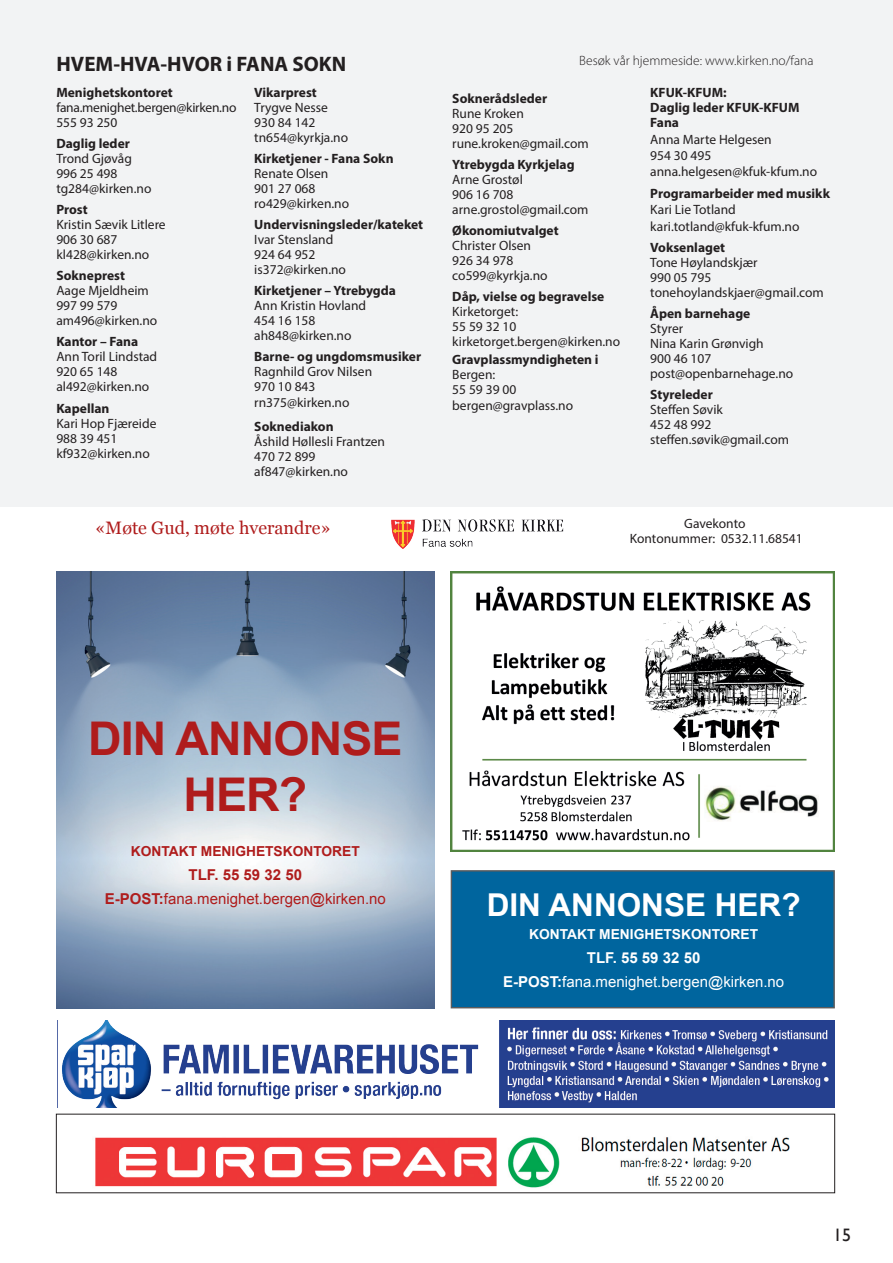
<style>
.page{position:relative;width:893px;height:1263px;background:#fff}
.page>*{position:absolute;margin:0;border:0;box-sizing:border-box;transform-origin:0 0}
.t1{font:700 46.5px "Arial";letter-spacing:-.02em;color:#af1c1c}
.t2{font:700 31.5px "Arial";color:#fff}
.t3{font:700 21px "Myriad Pro";color:#231f20}
.t4{font:18px "Georgia";color:#af1c1c}
.t5{font:18px "Gill Sans";color:#231f20}
.t6{font:15px/24px "Arial";color:#fff;text-align:center}
.t7{font:15px/24px "Arial";color:#af1c1c;text-align:center}
.t8{font:700 13.8px "Arial";color:#fff}
.t9{font:700 13.8px "Arial";color:#af1c1c}
.hvem_hva{font:13.5px/15px "Myriad Pro";color:#231f20}
.hvem_hva-2{font:700 13.5px/15px "Myriad Pro";color:#231f20}
.hvem_hva-3{font:300 13.5px "Myriad Pro";color:#231f20}
.hvem_hva-4{font:13.5px "Myriad Pro";letter-spacing:-.02em;color:#231f20}
.s1{font-weight:700}
.s2{font-weight:400}
</style>
<div class="page">
<div style="left:451px;top:870px;width:384px;height:138px;background:#00659e;border:1px solid #5c5c5d"></div>
<div style="left:0;top:0;width:893px;height:507px;background:#f2f3f4"></div>
<img style="left:391px;top:519px;width:173px;height:29px">
<img style="left:95px;top:1137px;width:695px;height:51px">
<img style="left:62px;top:1020px;width:773px;height:87px">
<img style="left:450px;top:572px;width:385px;height:279px">
<img style="left:56px;top:572px;width:378px;height:436px">
<p class="t3" style="left:57px;top:50px;width:291px">HVEM-HVA-HVOR i FANA SOKN</p>
<p class="hvem_hva-3" style="left:579px;top:53px;width:236px">Besøk vår hjemmeside: www.kirken.no/fana</p>
<p class="hvem_hva-2" style="left:56px;top:85px;width:118px">Menighetskontoret</p>
<p class="hvem_hva-4" style="left:56px;top:100px;width:182px">fana.menighet.bergen@kirken.no</p>
<p class="hvem_hva" style="left:56px;top:115px;width:63px">555 93 250</p>
<p class="hvem_hva-2" style="left:56px;top:136px;width:75px">Daglig leder</p>
<p class="hvem_hva" style="left:56px;top:151px;width:77px">Trond Gjøvåg</p>
<p class="hvem_hva" style="left:56px;top:166px;width:63px">996 25 498</p>
<p class="hvem_hva" style="left:56px;top:181px;width:97px">tg284@kirken.no</p>
<p class="hvem_hva-2" style="left:56px;top:202px;width:33px">Prost</p>
<p class="hvem_hva" style="left:56px;top:217px;width:111px">Kristin Sævik Litlere</p>
<p class="hvem_hva" style="left:56px;top:232px;width:63px">906 30 687</p>
<p class="hvem_hva" style="left:56px;top:247px;width:94px">kl428@kirken.no</p>
<p class="hvem_hva-2" style="left:56px;top:268px;width:70px">Sokneprest</p>
<p class="hvem_hva" style="left:56px;top:283px;width:94px">Aage Mjeldheim</p>
<p class="hvem_hva" style="left:56px;top:298px;width:63px">997 99 579</p>
<p class="hvem_hva" style="left:56px;top:313px;width:102px">am496@kirken.no</p>
<p class="hvem_hva-2" style="left:56px;top:334px;width:84px">Kantor – Fana</p>
<p class="hvem_hva" style="left:56px;top:349px;width:102px">Ann Toril Lindstad</p>
<p class="hvem_hva" style="left:56px;top:364px;width:94px">920 65 148 al492@kirken.no</p>
<p class="hvem_hva" style="left:56px;top:400px;width:102px"><span class="s1">Kapellan<br></span>Kari Hop Fjæreide<br>988 39 451</p>
<p class="hvem_hva" style="left:56px;top:445px;width:95px">kf932@kirken.no</p>
<p class="hvem_hva-2" style="left:254px;top:85px;width:64px">Vikarprest</p>
<p class="hvem_hva" style="left:254px;top:100px;width:75px">Trygve Nesse</p>
<p class="hvem_hva" style="left:254px;top:115px;width:63px">930 84 142</p>
<p class="hvem_hva" style="left:254px;top:130px;width:95px">tn654@kyrkja.no</p>
<p class="hvem_hva-2" style="left:254px;top:151px;width:141px">Kirketjener - Fana Sokn</p>
<p class="hvem_hva" style="left:254px;top:166px;width:76px">Renate Olsen</p>
<p class="hvem_hva" style="left:254px;top:181px;width:63px">901 27 068</p>
<p class="hvem_hva" style="left:254px;top:196px;width:96px">ro429@kirken.no</p>
<p class="hvem_hva-2" style="left:254px;top:217px;width:170px">Undervisningsleder/kateket</p>
<p class="hvem_hva" style="left:254px;top:232px;width:80px">Ivar Stensland</p>
<p class="hvem_hva" style="left:254px;top:247px;width:93px">924 64 952 is372@kirken.no</p>
<p class="hvem_hva-2" style="left:254px;top:283px;width:143px">Kirketjener – Ytrebygda</p>
<p class="hvem_hva" style="left:254px;top:298px;width:113px">Ann Kristin Hovland</p>
<p class="hvem_hva" style="left:254px;top:313px;width:63px">454 16 158</p>
<p class="hvem_hva" style="left:254px;top:328px;width:99px">ah848@kirken.no</p>
<p class="hvem_hva-2" style="left:254px;top:349px;width:168px">Barne- og ungdomsmusiker</p>
<p class="hvem_hva" style="left:254px;top:364px;width:119px">Ragnhild Grov Nilsen</p>
<p class="hvem_hva" style="left:254px;top:379px;width:63px">970 10 843</p>
<p class="hvem_hva" style="left:254px;top:394px;width:97px">rn375@kirken.no</p>
<p class="hvem_hva-2" style="left:254px;top:418px;width:81px">Soknediakon</p>
<p class="hvem_hva" style="left:254px;top:433px;width:132px">Åshild Høllesli Frantzen</p>
<p class="hvem_hva" style="left:254px;top:448px;width:63px">470 72 899</p>
<p class="hvem_hva" style="left:254px;top:463px;width:95px">af847@kirken.no</p>
<p class="t4" style="left:95px;top:515px;width:237px">«Møte Gud, møte hverandre»</p>
<p class="hvem_hva-2" style="left:452px;top:91px;width:96px">Soknerådsleder</p>
<p class="hvem_hva" style="left:452px;top:106px;width:73px">Rune Kroken</p>
<p class="hvem_hva" style="left:452px;top:121px;width:63px">920 95 205</p>
<p class="hvem_hva" style="left:452px;top:136px;width:138px">rune.kroken@gmail.com</p>
<p class="hvem_hva-2" style="left:452px;top:157px;width:124px">Ytrebygda Kyrkjelag</p>
<p class="hvem_hva" style="left:452px;top:172px;width:72px">Arne Grostøl</p>
<p class="hvem_hva" style="left:452px;top:187px;width:63px">906 16 708</p>
<p class="hvem_hva" style="left:452px;top:202px;width:138px">arne.grostol@gmail.com</p>
<p class="hvem_hva-2" style="left:452px;top:223px;width:108px">Økonomiutvalget</p>
<p class="hvem_hva" style="left:452px;top:238px;width:97px">Christer Olsen<br>926 34 978 co599@kyrkja.no</p>
<p class="hvem_hva-2" style="left:452px;top:289px;width:154px">Dåp, vielse og begravelse</p>
<p class="hvem_hva" style="left:452px;top:304px;width:67px">Kirketorget:</p>
<p class="hvem_hva" style="left:452px;top:319px;width:65px">55 59 32 10</p>
<p class="hvem_hva" style="left:452px;top:334px;width:169px">kirketorget.bergen@kirken.no</p>
<p class="hvem_hva-2" style="left:452px;top:352px;width:148px">Gravplassmyndigheten i<br><span class="s2">Bergen:</span></p>
<p class="hvem_hva" style="left:452px;top:382px;width:65px">55 59 39 00</p>
<p class="hvem_hva" style="left:452px;top:397px;width:122px">bergen@gravplass.no</p>
<p class="hvem_hva-2" style="left:650px;top:85px;width:78px">KFUK-KFUM:</p>
<p class="hvem_hva-2" style="left:650px;top:100px;width:151px">Daglig leder KFUK-KFUM<br>Fana</p>
<p class="hvem_hva" style="left:650px;top:131px;width:123px">Anna Marte Helgesen</p>
<p class="hvem_hva" style="left:650px;top:148px;width:63px">954 30 495</p>
<p class="hvem_hva" style="left:650px;top:164px;width:168px">anna.helgesen@kfuk-kfum.no</p>
<p class="hvem_hva-2" style="left:650px;top:186px;width:181px">Programarbeider med musikk</p>
<p class="hvem_hva" style="left:650px;top:202px;width:87px">Kari Lie Totland</p>
<p class="hvem_hva" style="left:650px;top:218px;width:151px">kari.totland@kfuk-kfum.no</p>
<p class="hvem_hva-2" style="left:650px;top:239px;width:76px">Voksenlaget</p>
<p class="hvem_hva" style="left:650px;top:254px;width:109px">Tone Høylandskjær</p>
<p class="hvem_hva" style="left:650px;top:269px;width:63px">990 05 795</p>
<p class="hvem_hva" style="left:650px;top:284px;width:175px">tonehoylandskjaer@gmail.com</p>
<p class="hvem_hva-2" style="left:650px;top:305px;width:102px">Åpen barnehage</p>
<p class="hvem_hva" style="left:650px;top:320px;width:35px">Styrer</p>
<p class="hvem_hva" style="left:650px;top:335px;width:115px">Nina Karin Grønvigh</p>
<p class="hvem_hva" style="left:650px;top:350px;width:63px">900 46 107</p>
<p class="hvem_hva" style="left:650px;top:365px;width:144px">post@openbarnehage.no</p>
<p class="hvem_hva-2" style="left:650px;top:386px;width:64px">Styreleder</p>
<p class="hvem_hva" style="left:650px;top:401px;width:74px">Steffen Søvik</p>
<p class="hvem_hva" style="left:650px;top:416px;width:63px">452 48 992</p>
<p class="hvem_hva" style="left:650px;top:431px;width:140px">steffen.søvik@gmail.com</p>
<p class="hvem_hva" style="left:684px;top:516px;width:63px">Gavekonto</p>
<p class="hvem_hva" style="left:630px;top:531px;width:175px">Kontonummer: 0532.11.68541</p>
<p class="t1" style="left:88px;top:708px;width:316px">DIN ANNONSE</p>
<p class="t1" style="left:183px;top:763px;width:125px">HER?</p>
<p class="t9" style="left:131px;top:842px;width:230px">KONTAKT MENIGHETSKONTORET</p>
<p class="t7" style="left:105px;top:862px;width:283px"><span class="s1">TLF. 55 59 32 50<br>E-POST:</span>fana.menighet.bergen@kirken.no</p>
<p class="t2" style="left:487px;top:885px;width:315px">DIN ANNONSE HER?</p>
<p class="t8" style="left:529px;top:925px;width:230px">KONTAKT MENIGHETSKONTORET</p>
<p class="t6" style="left:503px;top:946px;width:283px"><span class="s1">TLF. 55 59 32 50<br>E-POST:</span>fana.menighet.bergen@kirken.no</p>
<h3 class="t5" style="left:833px;top:1224px;width:19px">15</h3>
</div>
